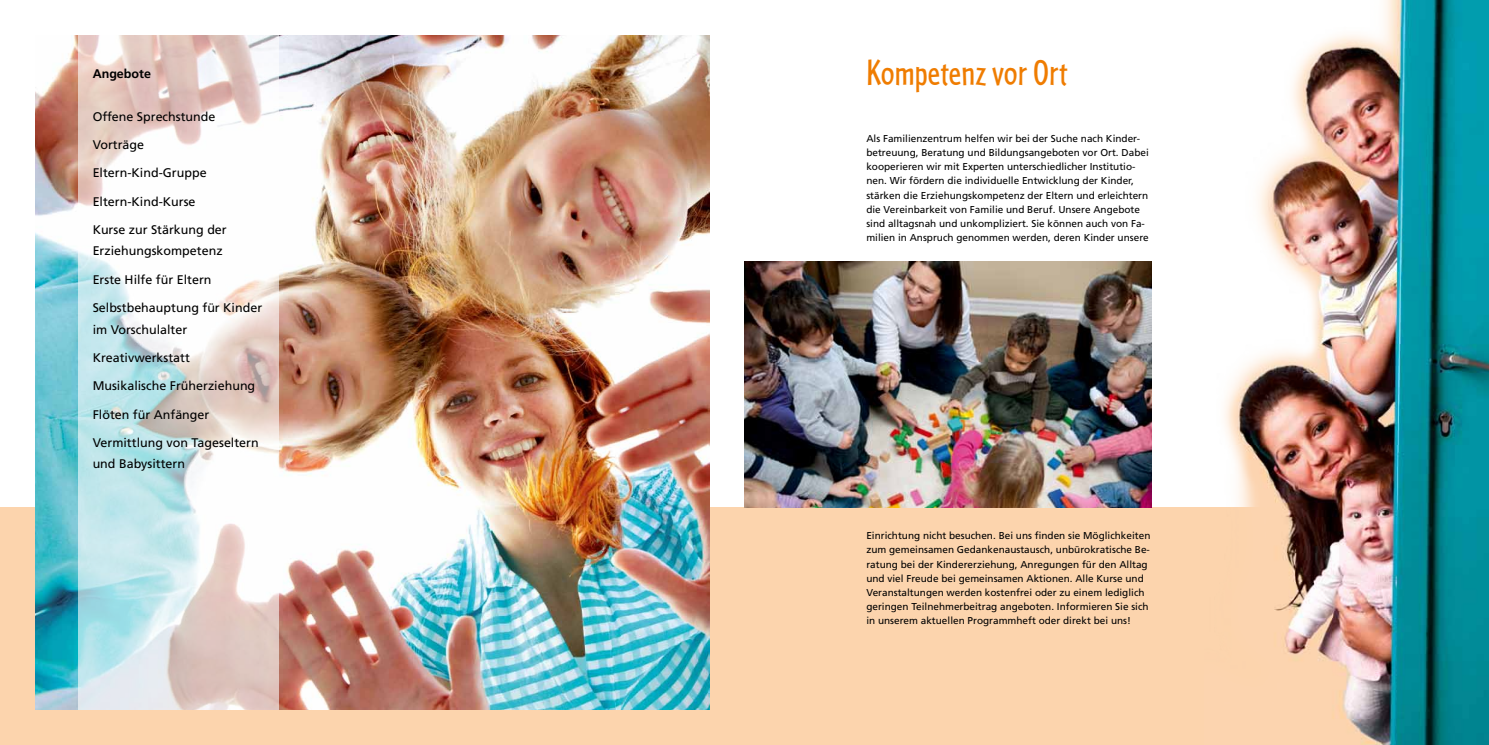
<style>
.page{position:relative;width:1489px;height:745px;background:#fff}
.page>*{position:absolute;margin:0;border:0;box-sizing:border-box;transform-origin:0 0}
.t1{font:37.5px "Cafeteria";color:#ef7c00}
.t2{font:12.5px/21.2px "Frutiger";color:#000}
.t3{font:700 12.5px "Frutiger";color:#000}
.t4{font:10px/14.1px "Frutiger";color:#000}
</style>
<div class="page">
<div style="left:0;top:507px;width:1488px;height:237px;background:#fcd4ad"></div>
<img style="left:35px;top:35px;width:674px;height:674px">
<img style="left:744px;top:261px;width:406px;height:246px">
<svg style="left:78px;top:35px;width:201px;height:674px"></svg>
<img style="left:1224px;top:0;width:264px;height:744px">
<p class="t3" style="left:93px;top:66px;width:60px">Angebote</p>
<p class="t2" style="left:93px;top:105px;width:124px">Offene Sprechstunde</p>
<p class="t2" style="left:93px;top:134px;width:53px">Vorträge</p>
<p class="t2" style="left:93px;top:162px;width:115px">Eltern-Kind-Gruppe</p>
<p class="t2" style="left:93px;top:190px;width:104px">Eltern-Kind-Kurse</p>
<p class="t2" style="left:93px;top:219px;width:136px">Kurse zur Stärkung der<br>Erziehungskompetenz</p>
<p class="t2" style="left:93px;top:268px;width:120px">Erste Hilfe für Eltern</p>
<p class="t2" style="left:93px;top:297px;width:171px">Selbstbehauptung für Kinder im Vorschulalter</p>
<p class="t2" style="left:93px;top:346px;width:99px">Kreativwerkstatt</p>
<p class="t2" style="left:93px;top:375px;width:164px">Musikalische Früherziehung</p>
<p class="t2" style="left:93px;top:403px;width:118px">Flöten für Anfänger</p>
<p class="t2" style="left:93px;top:431px;width:168px">Vermittlung von Tageseltern und Babysittern</p>
<h1 class="t1" style="left:866px;top:52px;width:203px">Kompetenz vor Ort</h1>
<p class="t4" style="left:866px;top:131px;width:284px">Als Familienzentrum helfen wir bei der Suche nach Kinder&shy;betreuung, Beratung und Bildungsangeboten vor Ort. Dabei kooperieren wir mit Experten unterschiedlicher Institutio&shy;nen. Wir fördern die individuelle Entwicklung der Kinder, stärken die Erziehungskompetenz der Eltern und erleichtern die Vereinbarkeit von Familie und Beruf. Unsere Angebote sind alltagsnah und unkompliziert. Sie können auch von Fa&shy;milien in Anspruch genommen werden, deren Kinder unsere</p>
<p class="t4" style="left:866px;top:528px;width:285px">Einrichtung nicht besuchen. Bei uns finden sie Möglichkeiten zum gemeinsamen Gedankenaustausch, unbürokratische Be&shy;ratung bei der Kindererziehung, Anregungen für den Alltag und viel Freude bei gemeinsamen Aktionen. Alle Kurse und Veranstaltungen werden kostenfrei oder zu einem lediglich geringen Teilnehmerbeitrag angeboten. Informieren Sie sich in unserem aktuellen Programmheft oder direkt bei uns!</p>
</div>
